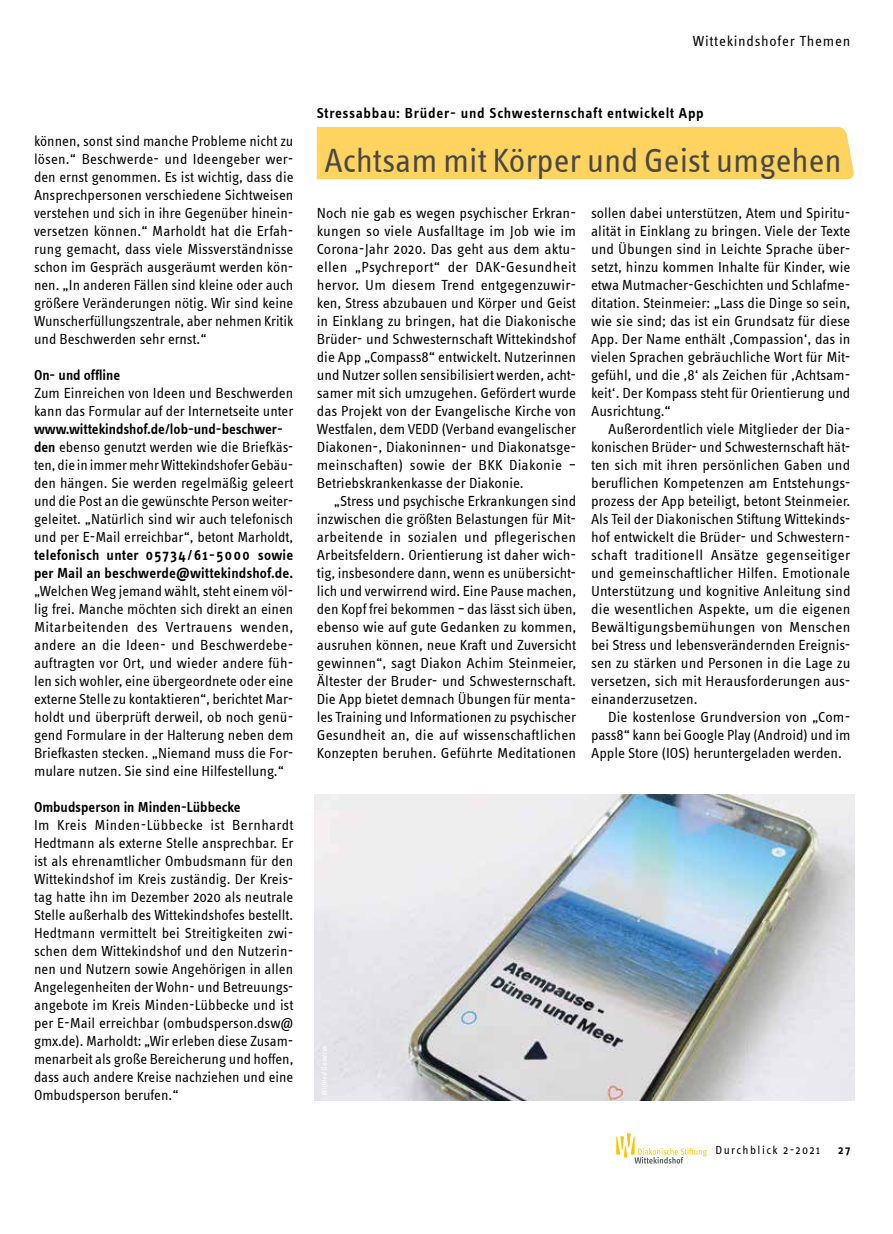
<style>
.page{position:relative;width:893px;height:1234px;background:#fff}
.page>*{position:absolute;margin:0;border:0;box-sizing:border-box;transform-origin:0 0}
.t1{font:34.5px "Info Text";color:#484847}
.t2{font:15px/18px "Info Text";color:#000;text-align:justify}
.t3{font:600 15px/18px "Info Text";letter-spacing:.015em;color:#000}
.t4{font:600 15px "Info Text";letter-spacing:.045em;color:#000}
.t5{font:15px "Info Text";letter-spacing:.05em;color:#000}
.t6{font:12px "Info Text";letter-spacing:.12em;color:#000}
.t7{font:600 12px "Info Text";color:#000}
.t8{font:italic 7.5px "Info Text OT";letter-spacing:.02em;color:#fff}
.s1{font-weight:600}
</style>
<div class="page">
<svg style="left:616px;top:1133px;width:91px;height:30px"></svg>
<div style="left:316px;top:127px;width:538px;height:52px;background:#ffd35f"></div>
<img style="left:315px;top:794px;width:539px;height:306px">
<p class="t5" style="left:693px;top:33px;width:159px">Wittekindshofer Themen</p>
<p class="t2" style="left:34px;top:132px;width:261px">können, sonst sind manche Probleme nicht zu lösen.“ Beschwerde- und Ideengeber wer&shy;den ernst genommen. Es ist wichtig, dass die Ansprechpersonen verschiedene Sichtweisen verstehen und sich in ihre Gegenüber hinein&shy;versetzen können.“ Marholdt hat die Erfah&shy;rung gemacht, dass viele Missverständnisse schon im Gespräch ausgeräumt werden kön&shy;nen. „In anderen Fällen sind kleine oder auch größere Veränderungen nötig. Wir sind keine Wunscherfüllungszentrale, aber nehmen Kritik und Beschwerden sehr ernst.“</p>
<p class="t3" style="left:34px;top:366px;width:88px">On- und offline</p>
<p class="t2" style="left:34px;top:384px;width:261px">Zum Einreichen von Ideen und Beschwerden kann das Formular auf der Internetseite unter</p>
<p class="t2" style="left:34px;top:420px;width:261px;text-align:left"><span class="s1">www.wittekindshof.de/lob-und-beschwer&shy;den</span> ebenso genutzt werden wie die Briefkäs&shy;ten, die in immer mehr Wittekindshofer Gebäu&shy;den hängen. Sie werden regelmäßig geleert und die Post an die gewünschte Person weiter&shy;geleitet. „Natürlich sind wir auch telefonisch und per E-Mail erreichbar“, betont Marholdt,</p>
<p class="t3" style="left:34px;top:546px;width:261px">telefonisch unter 05734/61- 5000 sowie per Mail an beschwerde@wittekindshof.de.</p>
<p class="t2" style="left:34px;top:582px;width:261px;text-align:left">„Welchen Weg jemand wählt, steht einem völ&shy;lig frei. Manche möchten sich direkt an einen Mitarbeitenden des Vertrauens wenden, andere an die Ideen- und Beschwerdebe&shy;auftragten vor Ort, und wieder andere füh&shy;len sich wohler, eine übergeordnete oder eine externe Stelle zu kontaktieren“, berichtet Mar&shy;holdt und überprüft derweil, ob noch genü&shy;gend Formulare in der Halterung neben dem Briefkasten stecken. „Niemand muss die For&shy;mulare nutzen. Sie sind eine Hilfestellung.“</p>
<p class="t3" style="left:34px;top:798px;width:208px">Ombudsperson in Minden-Lübbecke</p>
<p class="t2" style="left:34px;top:816px;width:261px">Im Kreis Minden-Lübbecke ist Bernhardt Hedtmann als externe Stelle ansprechbar. Er ist als ehrenamtlicher Ombudsmann für den Wittekindshof im Kreis zuständig. Der Kreis&shy;tag hatte ihn im Dezember 2020 als neutrale Stelle außerhalb des Wittekindshofes bestellt.<br>Hedtmann vermittelt bei Streitigkeiten zwi&shy;schen dem Wittekindshof und den Nutzerin&shy;nen und Nutzern sowie Angehörigen in allen Angelegenheiten der Wohn- und Betreuungs&shy;angebote im Kreis Minden-Lübbecke und ist per E-Mail erreichbar (ombudsperson.dsw@ gmx.de). Marholdt: „Wir erleben diese Zusam&shy;menarbeit als große Bereicherung und hoffen, dass auch andere Kreise nachziehen und eine Ombudsperson berufen.“</p>
<p class="t4" style="left:317px;top:105px;width:389px">Stressabbau: Brüder- und Schwesternschaft entwickelt App</p>
<h1 class="t1" style="left:324px;top:142px;width:519px">Achtsam mit Körper und Geist umgehen</h1>
<p class="t2" style="left:317px;top:204px;width:261px">Noch nie gab es wegen psychischer Erkran&shy;kungen so viele Ausfalltage im Job wie im Corona-Jahr 2020. Das geht aus dem aktu&shy;ellen „Psychreport“ der DAK-Gesundheit hervor. Um diesem Trend entgegenzuwir&shy;ken, Stress abzubauen und Körper und Geist in Einklang zu bringen, hat die Diakonische Brüder- und Schwesternschaft Wittekindshof die App „Compass8“ entwickelt. Nutzerinnen und Nutzer sollen sensibilisiert werden, acht&shy;samer mit sich umzugehen. Gefördert wurde das Projekt von der Evangelische Kirche von Westfalen, dem VEDD (Verband evangelischer Diakonen-, Diakoninnen- und Diakonatsge&shy;meinschaften) sowie der BKK Diakonie – Betriebskrankenkasse der Diakonie.</p>
<p class="t2" style="left:317px;top:492px;width:261px;text-indent:17px">„Stress und psychische Erkrankungen sind inzwischen die größten Belastungen für Mit&shy;arbeitende in sozialen und pflegerischen Arbeitsfeldern. Orientierung ist daher wich&shy;tig, insbesondere dann, wenn es unübersicht&shy;lich und verwirrend wird. Eine Pause machen, den Kopf frei bekommen – das lässt sich üben, ebenso wie auf gute Gedanken zu kommen, ausruhen können, neue Kraft und Zuversicht gewinnen“, sagt Diakon Achim Steinmeier, Ältester der Bruder- und Schwesternschaft.<br>Die App bietet demnach Übungen für menta&shy;les Training und Informationen zu psychischer Gesundheit an, die auf wissenschaftlichen Konzepten beruhen. Geführte Meditationen</p>
<p class="t2" style="left:591px;top:204px;width:261px">sollen dabei unterstützen, Atem und Spiritu&shy;alität in Einklang zu bringen. Viele der Texte und Übungen sind in Leichte Sprache über&shy;setzt, hinzu kommen Inhalte für Kinder, wie etwa Mutmacher-Geschichten und Schlafme&shy;ditation. Steinmeier: „Lass die Dinge so sein, wie sie sind; das ist ein Grundsatz für diese App. Der Name enthält ‚Compassion‘, das in vielen Sprachen gebräuchliche Wort für Mit&shy;gefühl, und die ‚8‘ als Zeichen für ‚Achtsam&shy;keit‘. Der Kompass steht für Orientierung und Ausrichtung.“</p>
<p class="t2" style="left:591px;top:420px;width:261px;text-indent:17px">Außerordentlich viele Mitglieder der Dia&shy;konischen Brüder- und Schwesternschaft hät&shy;ten sich mit ihren persönlichen Gaben und beruflichen Kompetenzen am Entstehungs&shy;prozess der App beteiligt, betont Steinmeier.<br>Als Teil der Diakonischen Stiftung Wittekinds&shy;hof entwickelt die Brüder- und Schwestern&shy;schaft traditionell Ansätze gegenseitiger und gemeinschaftlicher Hilfen. Emotionale Unterstützung und kognitive Anleitung sind die wesentlichen Aspekte, um die eigenen Bewältigungsbemühungen von Menschen bei Stress und lebensverändernden Ereignis&shy;sen zu stärken und Personen in die Lage zu versetzen, sich mit Herausforderungen aus&shy;einanderzusetzen.</p>
<p class="t2" style="left:591px;top:708px;width:261px;text-indent:17px">Die kostenlose Grundversion von „Com&shy;pass8“ kann bei Google Play (Android) und im Apple Store (IOS) heruntergeladen werden.</p>
<p class="t8" style="left:320px;top:1095px;width:52px;rotate:-90deg">Wilfried Gandras</p>
<p class="t6" style="left:715px;top:1143px;width:106px">Durchblick 2-2021</p>
<p class="t7" style="left:838px;top:1143px;width:14px">27</p>
</div>
